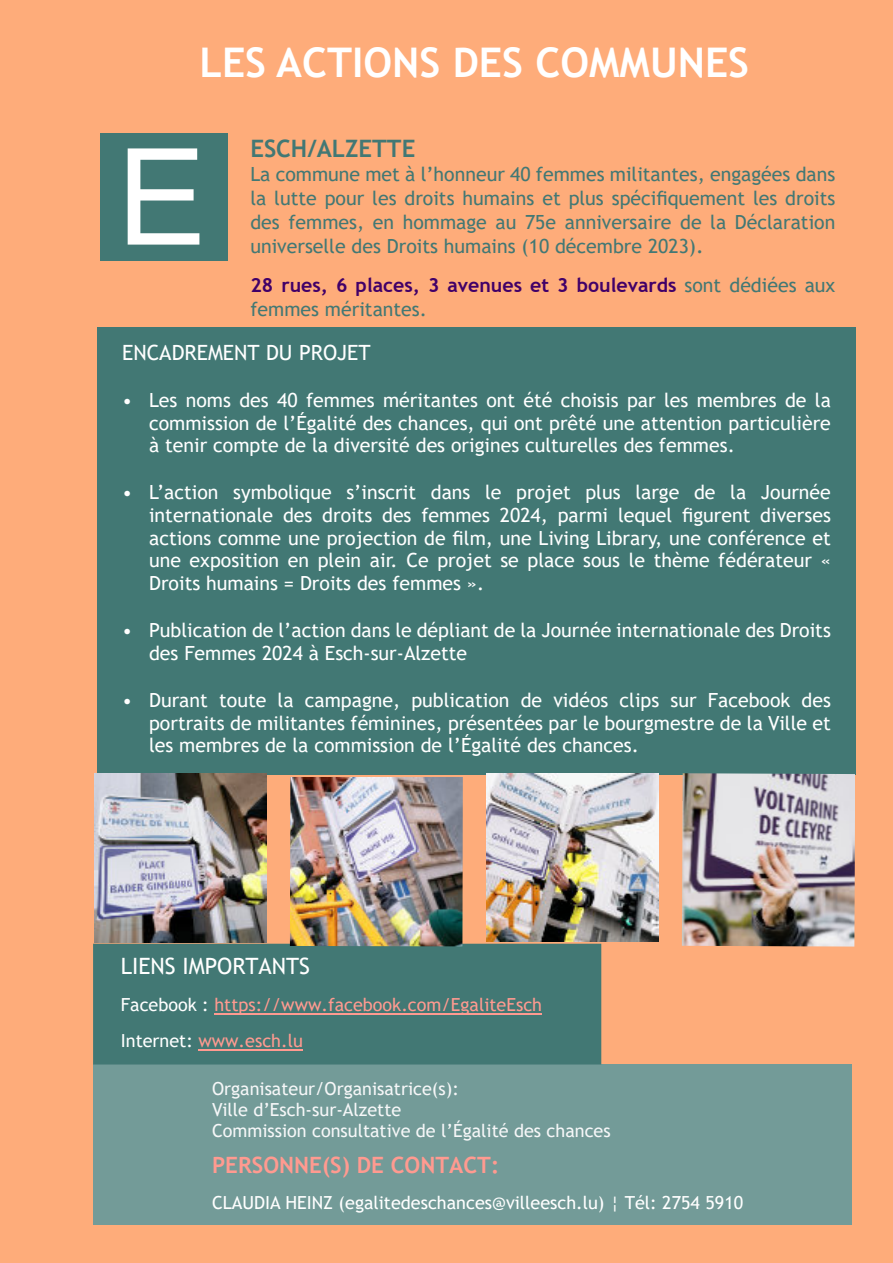
<style>
.page{position:relative;width:893px;height:1263px;background:#feac7a}
.page>*{position:absolute;margin:0;border:0;box-sizing:border-box;transform-origin:0 0}
.t1{font:134.25px "Arial";color:#fff}
.t2{font:700 40.8px "Trebuchet MS";color:#fff}
.t3{font:700 24px "Trebuchet MS";color:#427874}
.t4{font:700 22.5px "Trebuchet MS";color:#ff9a90}
.t5{font:22.5px "Trebuchet MS";color:#fff}
.t6{font:21px "Trebuchet MS";color:#fff}
.t7{font:19.5px/22.6px "Trebuchet MS";color:#fff;text-align:justify}
.t8{font:19.5px/24px "Trebuchet MS";color:#427874;text-align:justify}
.t9{font:700 19.5px/24.3px "Trebuchet MS";color:#410068}
.t10{font:18px/20.9px "Trebuchet MS";color:#f6f7f8}
.t11{font:18px/35.8px "Trebuchet MS";color:#ff9a90}
.t12{font:18px "Trebuchet MS";color:#fff}
.s1{font-size:21px}
.s2{font-weight:400;color:#427874}
.s3{color:#fff}
</style>
<div class="page">
<div style="left:94px;top:1064px;width:758px;height:160px;background:#739b98"></div>
<div style="left:100px;top:133px;width:127px;height:127px;background:#427874"></div>
<div style="left:97px;top:327px;width:759px;height:447px;background:#427874"></div>
<div style="left:93px;top:944px;width:508px;height:120px;background:#427874"></div>
<hr style="left:214px;top:1013px;width:328px;height:1px;background:#ff9a90">
<hr style="left:198px;top:1049px;width:105px;height:1px;background:#ff9a90">
<img style="left:290px;top:778px;width:173px;height:168px">
<img style="left:94px;top:774px;width:173px;height:168px">
<img style="left:486px;top:774px;width:173px;height:168px">
<img style="left:682px;top:773px;width:173px;height:173px">
<h2 class="t2" style="left:199px;top:47px;width:551px">LES ACTIONS DES COMMUNES</h2>
<h1 class="t1" style="left:117px;top:147px;width:91px">E</h1>
<p class="t3" style="left:250px;top:139px;width:166px">ESCH/ALZETTE</p>
<p class="t8" style="left:250px;top:164px;width:586px">La commune met à l’honneur 40 femmes militantes, engagées dans la lutte pour les droits humains et plus spécifiquement les droits des femmes, en hommage au 75e anniversaire de la Déclaration universelle des Droits humains (10 décembre 2023)<span class="s1">.</span></p>
<p class="t9" style="left:250px;top:275px;width:586px">28 rues, 6 places, 3 avenues et 3 boulevards <span class="s2">sont dédiées aux femmes méritantes.</span></p>
<p class="t6" style="left:122px;top:344px;width:250px">ENCADREMENT DU PROJET</p>
<p class="t7" style="left:149px;top:390px;width:683px;text-indent:-27px">• Les noms des 40 femmes méritantes ont été choisis par les membres de la commission de l’Égalité des chances, qui ont prêté une attention particulière à tenir compte de la diversité des origines culturelles des femmes.</p>
<p class="t7" style="left:149px;top:483px;width:683px;text-indent:-27px">• L’action symbolique s’inscrit dans le projet plus large de la Journée internationale des droits des femmes 2024, parmi lequel figurent diverses actions comme une projection de film, une Living Library, une conférence et une exposition en plein air. Ce projet se place sous le thème fédérateur « Droits humains = Droits des femmes ».</p>
<p class="t7" style="left:149px;top:621px;width:683px;text-indent:-27px">• Publication de l’action dans le dépliant de la Journée internationale des Droits des Femmes 2024 à Esch-sur-Alzette</p>
<p class="t7" style="left:149px;top:691px;width:683px;text-indent:-27px">• Durant toute la campagne, publication de vidéos clips sur Facebook des portraits de militantes féminines, présentées par le bourgmestre de la Ville et les membres de la commission de l’Égalité des chances.</p>
<p class="t5" style="left:121px;top:957px;width:191px">LIENS IMPORTANTS</p>
<p class="t11" style="left:121px;top:988px;width:423px"><span class="s3">Facebook :</span> https://www.facebook.com/EgaliteEsch<br><span class="s3">Internet:</span> www.esch.lu</p>
<p class="t10" style="left:212px;top:1080px;width:400px">Organisateur/Organisatrice(s):<br>Ville d’Esch-sur-Alzette<br>Commission consultative de l’Égalité des chances</p>
<p class="t4" style="left:212px;top:1157px;width:289px">PERSONNE(S) DE CONTACT:</p>
<p class="t12" style="left:212px;top:1196px;width:533px">CLAUDIA HEINZ (egalitedeschances@villeesch.lu) ¦ Tél: 2754 5910</p>
</div>
